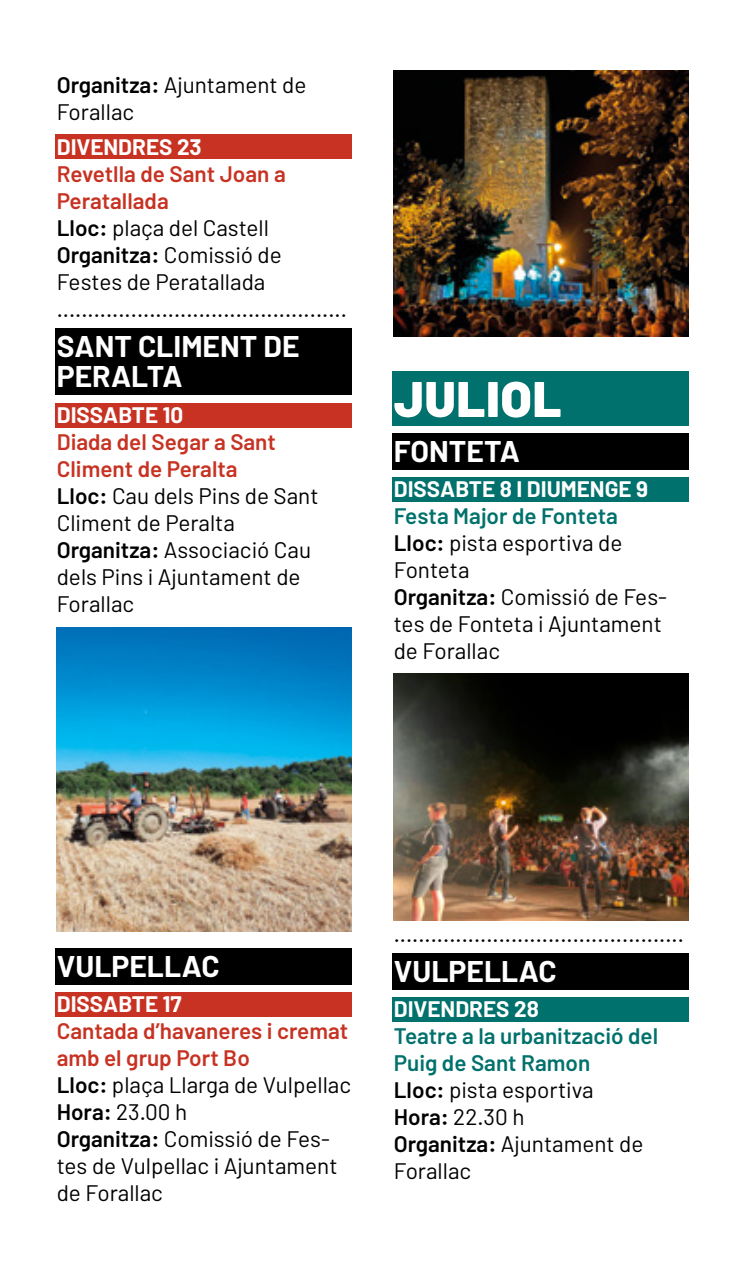
<style>
.page{position:relative;width:745px;height:1276px;background:#fff}
.page>*{position:absolute;margin:0;border:0;box-sizing:border-box;transform-origin:0 0}
.t1{font:900 50px "Barlow";letter-spacing:.02em;color:#fff}
.t2{font:700 30px/30px "Barlow";color:#fff}
.t3{font:22.5px/27px "Barlow";color:#000}
.t4{font:700 22.5px "Barlow";color:#fff}
.s1{font-weight:600}
.s2{font-weight:600;color:#c73222}
.s3{font-weight:600;color:#00716c}
</style>
<div class="page">
<div style="left:392px;top:477px;width:295px;height:24px;background:#00716c"></div>
<div style="left:55px;top:992px;width:296px;height:24px;background:#c73222"></div>
<div style="left:392px;top:997px;width:296px;height:24px;background:#00716c"></div>
<div style="left:392px;top:433px;width:295px;height:36px;background:#000"></div>
<div style="left:55px;top:947px;width:296px;height:37px;background:#000"></div>
<div style="left:392px;top:953px;width:296px;height:37px;background:#000"></div>
<div style="left:55px;top:403px;width:296px;height:24px;background:#c73222"></div>
<div style="left:55px;top:135px;width:296px;height:24px;background:#c73222"></div>
<div style="left:55px;top:328px;width:296px;height:67px;background:#000"></div>
<img style="left:57px;top:628px;width:294px;height:303px">
<img style="left:393px;top:674px;width:294px;height:247px">
<img style="left:393px;top:71px;width:294px;height:266px">
<div style="left:392px;top:371px;width:295px;height:55px;background:#00716c"></div>
<p class="t3" style="left:57px;top:71px;width:251px"><span class="s1">Organitza:</span> Ajuntament de<br>Forallac</p>
<p class="t4" style="left:57px;top:133px;width:146px">DIVENDRES 23</p>
<p class="t3" style="left:57px;top:160px;width:291px"><span class="s2">Revetlla de Sant Joan a<br>Peratallada<br></span><span class="s1">Lloc:</span> plaça del Castell<br><span class="s1">Organitza:</span> Comissió de<br>Festes de Peratallada ...............................................</p>
<h2 class="t2" style="left:57px;top:332px;width:244px">SANT CLIMENT DE<br>PERALTA</h2>
<p class="t4" style="left:57px;top:400px;width:128px">DISSABTE 10</p>
<p class="t3" style="left:57px;top:427px;width:263px"><span class="s2">Diada del Segar a Sant<br>Climent de Peralta<br></span><span class="s1">Lloc:</span> Cau dels Pins de Sant<br>Climent de Peralta<br><span class="s1">Organitza:</span> Associació Cau dels Pins i Ajuntament de<br>Forallac</p>
<h1 class="t1" style="left:393px;top:368px;width:169px">JULIOL</h1>
<h2 class="t2" style="left:393px;top:436px;width:127px">FONTETA</h2>
<p class="t4" style="left:393px;top:475px;width:255px">DISSABTE 8 I DIUMENGE 9</p>
<p class="t3" style="left:393px;top:502px;width:274px"><span class="s3">Festa Major de Fonteta<br></span><span class="s1">Lloc:</span> pista esportiva de<br>Fonteta<br><span class="s1">Organitza:</span> Comissió de Fes&shy;tes de Fonteta i Ajuntament de Forallac</p>
<h2 class="t2" style="left:57px;top:950px;width:164px">VULPELLAC</h2>
<p class="t4" style="left:57px;top:989px;width:126px">DISSABTE 17</p>
<p class="t3" style="left:57px;top:1016px;width:296px"><span class="s2">Cantada d’havaneres i cremat amb el grup Port Bo<br></span><span class="s1">Lloc:</span> plaça Llarga de Vulpellac<br><span class="s1">Hora:</span> 23.00 h<br><span class="s1">Organitza:</span> Comissió de Fes&shy;tes de Vulpellac i Ajuntament de Forallac</p>
<p class="t3" style="left:393px;top:920px;width:291px">...............................................</p>
<h2 class="t2" style="left:393px;top:956px;width:164px">VULPELLAC</h2>
<p class="t4" style="left:393px;top:995px;width:146px">DIVENDRES 28</p>
<p class="t3" style="left:393px;top:1022px;width:266px"><span class="s3">Teatre a la urbanització del<br>Puig de Sant Ramon<br></span><span class="s1">Lloc:</span> pista esportiva<br><span class="s1">Hora:</span> 22.30 h<br><span class="s1">Organitza:</span> Ajuntament de<br>Forallac</p>
</div>
